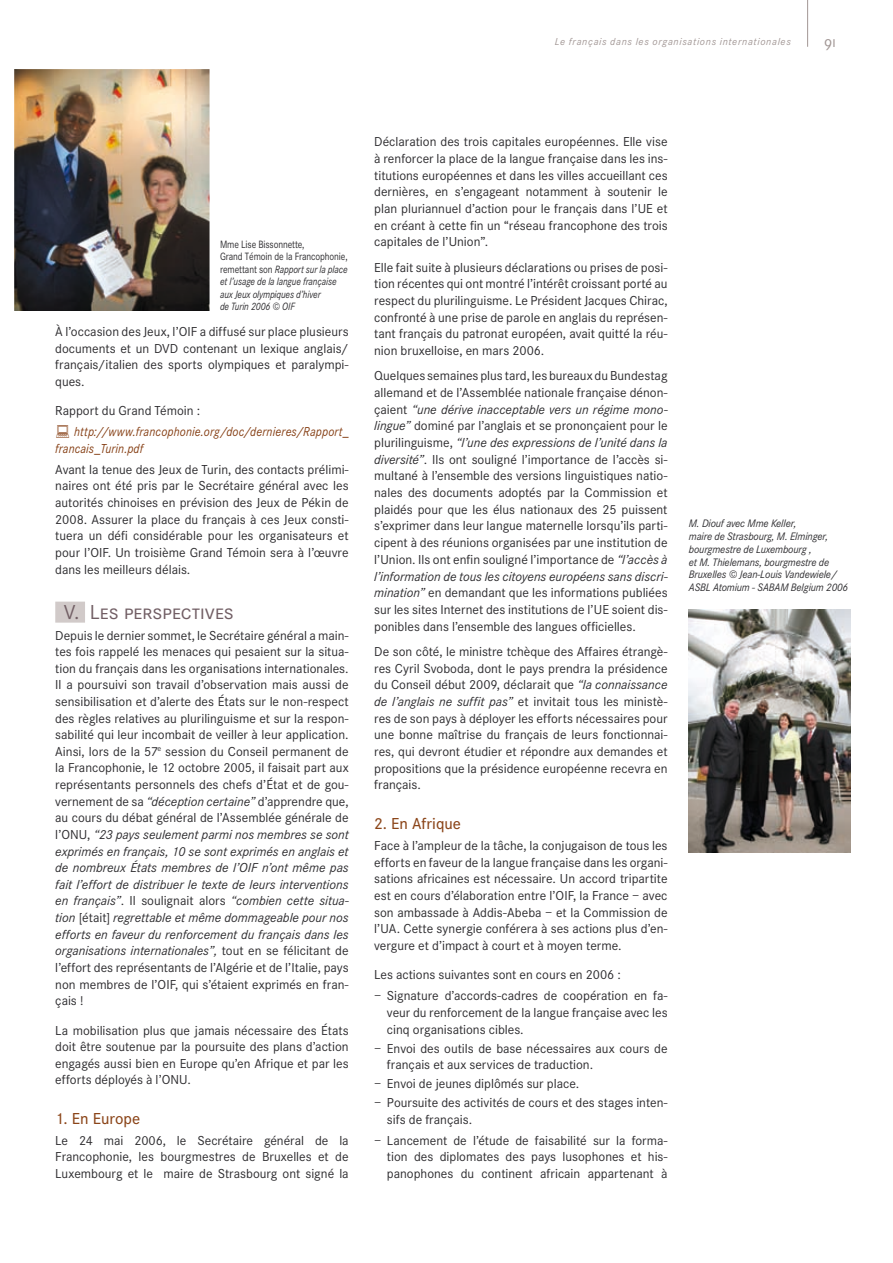
<style>
.page{position:relative;width:893px;height:1263px;background:#fff}
.page>*{position:absolute;margin:0;border:0;box-sizing:border-box;transform-origin:0 0}
.t1{font:21px "Corporate SSC";letter-spacing:-.01em;color:#715e64}
.t2{font:500 16.5px "Corporate S";color:#8b4519}
.t3{font:16.5px "Corporate SSC";color:#a29795}
.t4{font:13.5px/16.6px "Corporate S";color:#2d2c2f;text-align:justify}
.t5{font:italic 13.5px/16.6px "Corporate S";letter-spacing:.015em;color:#853e13;scale:.9 1}
.t6{font:italic 11.25px/12.8px "Corporate S";letter-spacing:-.01em;color:#2d2c2f;scale:.95 1}
.t7{font:italic 10.95px/12.5px "Corporate S";letter-spacing:-.01em;color:#2d2c2f;scale:.86 1}
.t8{font:italic 10.5px "Corporate S";letter-spacing:.065em;color:#a29795}
.s1{font-style:normal}
.s2{font-style:italic}
</style>
<div class="page">
<img style="left:14px;top:69px;width:196px;height:241px">
<img style="left:689px;top:610px;width:161px;height:243px">
<hr style="left:807px;top:0;width:1px;height:47px;background:#a29795">
<div style="left:55px;top:602px;width:30px;height:21px;background:#d1cac9"></div>
<p class="t8" style="left:555px;top:36px;width:237px">Le français dans les organisations internationales</p>
<p class="t3" style="left:824px;top:32px;width:14px">91</p>
<p class="t7" style="left:220px;top:238px;width:150px"><span class="s1">Mme Lise Bissonnette,<br>Grand Témoin de la Francophonie, remettant son</span> Rapport sur la place et l’usage de la langue française aux Jeux olympiques d’hiver<br>de Turin 2006 © OIF</p>
<p class="t4" style="left:55px;top:324px;width:295px">À l’occasion des Jeux, l’OIF a diffusé sur place plusieurs documents et un DVD contenant un lexique anglais/ français/italien des sports olympiques et paralympi&shy;ques.</p>
<p class="t4" style="left:55px;top:403px;width:146px">Rapport du Grand Témoin :</p>
<p class="t5" style="left:55px;top:423px;width:328px;text-indent:19px">http://www.francophonie.org/doc/dernieres/Rapport_ francais_Turin.pdf</p>
<p class="t4" style="left:55px;top:461px;width:295px">Avant la tenue des Jeux de Turin, des contacts prélimi&shy;naires ont été pris par le Secrétaire général avec les autorités chinoises en prévision des Jeux de Pékin de 2008. Assurer la place du français à ces Jeux consti&shy;tuera un défi considérable pour les organisateurs et pour l’OIF. Un troisième Grand Témoin sera à l’œuvre dans les meilleurs délais.</p>
<h1 class="t1" style="left:64px;top:600px;width:172px">V. Les perspectives</h1>
<p class="t4" style="left:55px;top:627px;width:295px">Depuis le dernier sommet, le Secrétaire général a main&shy;tes fois rappelé les menaces qui pesaient sur la situa&shy;tion du français dans les organisations internationales.<br>Il a poursuivi son travail d’observation mais aussi de sensibilisation et d’alerte des États sur le non-respect des règles relatives au plurilinguisme et sur la respon&shy;sabilité qui leur incombait de veiller à leur application.<br>Ainsi, lors de la 57<sup>e</sup> session du Conseil permanent de la Francophonie, le 12 octobre 2005, il faisait part aux représentants personnels des chefs d’État et de gou&shy;vernement de sa <span class="s2">“déception certaine”</span> d’apprendre que, au cours du débat général de l’Assemblée générale de l’ONU, <span class="s2">“23 pays seulement parmi nos membres se sont exprimés en français, 10 se sont exprimés en anglais et de nombreux États membres de l’OIF n’ont même pas fait l’effort de distribuer le texte de leurs interventions en français”</span>. Il soulignait alors <span class="s2">“combien cette situa&shy;tion</span> [était] <span class="s2">regrettable et même dommageable pour nos efforts en faveur du renforcement du français dans les organisations internationales”,</span> tout en se félicitant de l’effort des représentants de l’Algérie et de l’Italie, pays non membres de l’OIF, qui s’étaient exprimés en fran&shy;çais !</p>
<p class="t4" style="left:55px;top:1022px;width:295px">La mobilisation plus que jamais nécessaire des États doit être soutenue par la poursuite des plans d’action engagés aussi bien en Europe qu’en Afrique et par les efforts déployés à l’ONU.</p>
<p class="t2" style="left:55px;top:1109px;width:86px">1. En Europe</p>
<p class="t4" style="left:55px;top:1132px;width:295px">Le 24 mai 2006, le Secrétaire général de la Francophonie, les bourgmestres de Bruxelles et de Luxembourg et le maire de Strasbourg ont signé la</p>
<p class="t4" style="left:374px;top:134px;width:295px">Déclaration des trois capitales européennes. Elle vise à renforcer la place de la langue française dans les ins&shy;titutions européennes et dans les villes accueillant ces dernières, en s’engageant notamment à soutenir le plan pluriannuel d’action pour le français dans l’UE et en créant à cette fin un “réseau francophone des trois capitales de l’Union”.</p>
<p class="t4" style="left:374px;top:259px;width:295px">Elle fait suite à plusieurs déclarations ou prises de posi&shy;tion récentes qui ont montré l’intérêt croissant porté au respect du plurilinguisme. Le Président Jacques Chirac, confronté à une prise de parole en anglais du représen&shy;tant français du patronat européen, avait quitté la réu&shy;nion bruxelloise, en mars 2006.</p>
<p class="t4" style="left:374px;top:368px;width:295px">Quelques semaines plus tard, les bureaux du Bundestag allemand et de l’Assemblée nationale française dénon&shy;çaient <span class="s2">“une dérive inacceptable vers un régime mono&shy;lingue”</span> dominé par l’anglais et se prononçaient pour le plurilinguisme, <span class="s2">“l’une des expressions de l’unité dans la diversité”</span>. Ils ont souligné l’importance de l’accès si&shy;multané à l’ensemble des versions linguistiques natio&shy;nales des documents adoptés par la Commission et plaidés pour que les élus nationaux des 25 puissent s’exprimer dans leur langue maternelle lorsqu’ils parti&shy;cipent à des réunions organisées par une institution de l’Union. Ils ont enfin souligné l’importance de <span class="s2">“l’accès à l’information de tous les citoyens européens sans discri&shy;mination”</span> en demandant que les informations publiées sur les sites Internet des institutions de l’UE soient dis&shy;ponibles dans l’ensemble des langues officielles.</p>
<p class="t4" style="left:374px;top:643px;width:295px">De son côté, le ministre tchèque des Affaires étrangè&shy;res Cyril Svoboda, dont le pays prendra la présidence du Conseil début 2009, déclarait que <span class="s2">“la connaissance de l’anglais ne suffit pas”</span> et invitait tous les ministè&shy;res de son pays à déployer les efforts nécessaires pour une bonne maîtrise du français de leurs fonctionnai&shy;res, qui devront étudier et répondre aux demandes et propositions que la présidence européenne recevra en français.</p>
<p class="t2" style="left:374px;top:814px;width:88px">2. En Afrique</p>
<p class="t4" style="left:374px;top:837px;width:295px">Face à l’ampleur de la tâche, la conjugaison de tous les efforts en faveur de la langue française dans les organi&shy;sations africaines est nécessaire. Un accord tripartite est en cours d’élaboration entre l’OIF, la France – avec son ambassade à Addis-Abeba – et la Commission de l’UA. Cette synergie conférera à ses actions plus d’en&shy;vergure et d’impact à court et à moyen terme.</p>
<p class="t4" style="left:374px;top:967px;width:248px">Les actions suivantes sont en cours en 2006 :</p>
<p class="t4" style="left:387px;top:988px;width:282px;text-indent:-13px">– Signature d’accords-cadres de coopération en fa&shy;veur du renforcement de la langue française avec les cinq organisations cibles.</p>
<p class="t4" style="left:387px;top:1040px;width:282px;text-indent:-13px">– Envoi des outils de base nécessaires aux cours de français et aux services de traduction.</p>
<p class="t4" style="left:374px;top:1075px;width:207px">– Envoi de jeunes diplômés sur place.</p>
<p class="t4" style="left:387px;top:1094px;width:282px;text-indent:-13px">– Poursuite des activités de cours et des stages inten&shy;sifs de français.</p>
<p class="t4" style="left:387px;top:1132px;width:282px;text-indent:-13px">– Lancement de l’étude de faisabilité sur la forma&shy;tion des diplomates des pays lusophones et his&shy;panophones du continent africain appartenant à</p>
<p class="t6" style="left:689px;top:517px;width:169px">M. Diouf avec Mme Keller,<br>maire de Strasbourg, M. Elminger, bourgmestre de Luxembourg ,<br>et M. Thielemans, bourgmestre de<br>Bruxelles © Jean-Louis Vandewiele/<br>ASBL Atomium - SABAM Belgium 2006</p>
</div>
